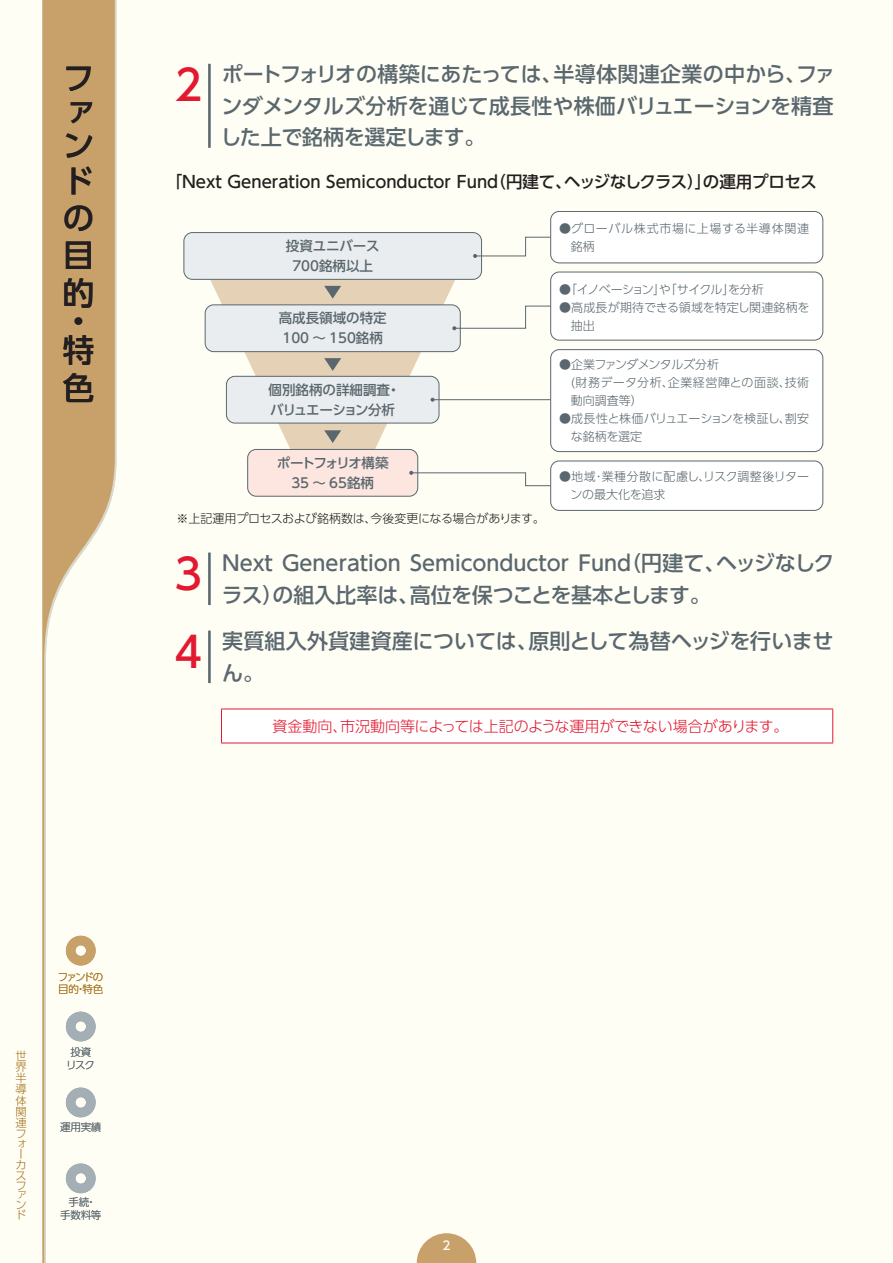
<style>
.page{position:relative;width:893px;height:1263px;background:#fffef4}
.page>*{position:absolute;margin:0;border:0;box-sizing:border-box;transform-origin:0 0}
.textbase{font:500 42px "UD Shin Go Pro";color:#e21931}
.t1{font:500 31.5px/37.2px "UD Shin Go Pro";color:#231f20;text-align:justify}
.C-14ptM{font:500 21px/31.5px "UD Shin Go Pro";color:#5a676e}
.A-小見出し{font:500 16.5px "UD Shin Go Pro";color:#231f20}
.textbase-2{font:300 15px "UD Shin Go Pro";letter-spacing:-.01em;color:#e21931}
.t2{font:500 13.5px/20.2px "UD Shin Go Pro";color:#5a676e}
.t3{font:300 12px/18px "UD Shin Go Pro";color:#5a676e}
.A-8pt{font:300 12px "UD Shin Go Pro";letter-spacing:-.02em;color:#231f20}
.t4{font:300 12px/18px "UD Shin Go Pro";letter-spacing:.06em;color:#5a676e}
.t5{font:300 12px "UD Shin Go Pro";letter-spacing:-.065em;color:#5a676e}
.t6{font:500 12px "UD Shin Go Pro";color:#fff}
.t7{font:300 11.25px/10.6px "UD Shin Go Pro";color:#a6721e}
.t8{font:300 10.5px/12.6px "UD Shin Go Pro";letter-spacing:-.02em;color:#5a676e;text-align:center}
.t9{font:300 10.5px/12.6px "UD Shin Go Pro";letter-spacing:-.13em;color:#a6721e}
</style>
<div class="page">
<svg style="left:417px;top:1233px;width:59px;height:30px"></svg>
<svg style="left:43px;top:0;width:72px;height:1263px"></svg>
<svg style="left:66px;top:936px;width:30px;height:29px"></svg>
<svg style="left:66px;top:1012px;width:30px;height:29px"></svg>
<svg style="left:66px;top:1087px;width:30px;height:30px"></svg>
<svg style="left:66px;top:1163px;width:30px;height:30px"></svg>
<hr style="left:208px;top:64px;width:3px;height:84px;background:#5a676e">
<svg style="left:205px;top:280px;width:255px;height:169px;fill:#e5d1b5"></svg>
<div style="left:248px;top:449px;width:170px;height:47px;background:#fce6df;border-radius:9px"></div>
<div style="left:247px;top:449px;width:171px;height:48px;border:1px solid #5a676e;border-radius:9px"></div>
<div style="left:184px;top:233px;width:298px;height:46px;background:#eaedef;border-radius:9px"></div>
<div style="left:183px;top:232px;width:299px;height:48px;border:1px solid #5a676e;border-radius:9px"></div>
<div style="left:205px;top:305px;width:255px;height:47px;background:#eaedef;border-radius:9px"></div>
<div style="left:205px;top:304px;width:256px;height:48px;border:1px solid #5a676e;border-radius:9px"></div>
<div style="left:226px;top:376px;width:213px;height:47px;background:#eaedef;border-radius:9px"></div>
<div style="left:226px;top:376px;width:213px;height:47px;border:1px solid #5a676e;border-radius:9px"></div>
<svg style="left:324px;top:286px;width:17px;height:13px"></svg>
<svg style="left:324px;top:358px;width:17px;height:13px"></svg>
<svg style="left:324px;top:430px;width:17px;height:13px"></svg>
<svg style="left:473px;top:236px;width:78px;height:22px"></svg>
<svg style="left:452px;top:305px;width:98px;height:25px"></svg>
<svg style="left:409px;top:471px;width:141px;height:15px"></svg>
<hr style="left:432px;top:399px;width:119px;height:1px;background:#5a676e">
<svg style="left:430px;top:398px;width:5px;height:4px"></svg>
<div style="left:551px;top:211px;width:272px;height:52px;background:#fff;border-radius:9px"></div>
<div style="left:550px;top:211px;width:273px;height:52px;border:1px solid #5a676e;border-radius:9px"></div>
<div style="left:551px;top:350px;width:272px;height:102px;background:#fff;border-radius:9px"></div>
<div style="left:550px;top:349px;width:273px;height:103px;border:1px solid #5a676e;border-radius:9px"></div>
<div style="left:551px;top:272px;width:272px;height:68px;background:#fff;border-radius:9px"></div>
<div style="left:550px;top:272px;width:273px;height:68px;border:1px solid #5a676e;border-radius:9px"></div>
<div style="left:551px;top:461px;width:272px;height:49px;background:#fff;border-radius:9px"></div>
<div style="left:550px;top:461px;width:273px;height:50px;border:1px solid #5a676e;border-radius:9px"></div>
<hr style="left:208px;top:552px;width:3px;height:53px;background:#5a676e">
<hr style="left:208px;top:631px;width:3px;height:52px;background:#5a676e">
<div style="left:221px;top:709px;width:612px;height:34px;background:#fff"></div>
<hr style="left:221px;top:709px;width:612px;height:1px;background:#e21931">
<hr style="left:221px;top:709px;width:1px;height:34px;background:#e21931">
<hr style="left:832px;top:709px;width:1px;height:34px;background:#e21931">
<hr style="left:221px;top:743px;width:612px;height:1px;background:#e21931">
<h2 class="t1" style="left:63px;top:61px;width:31px;line-height:33.2px">ファン</h2>
<h2 class="t1" style="left:63px;top:162px;width:31px">ドの目的</h2>
<h2 class="t1" style="left:63px;top:306px;width:32px;line-height:28.8px">・特</h2>
<h2 class="t1" style="left:63px;top:368px;width:32px">色</h2>
<p class="textbase" style="left:174px;top:51px;width:29px">2</p>
<p class="C-14ptM" style="left:220px;top:58px;width:617px;text-align:justify">ポートフォリオの構築にあたっては、半導体関連企業の中から、ファンダメンタルズ分析を通じて成長性や株価バリュエーションを精査した上で銘柄を選定します。</p>
<p class="A-小見出し" style="left:166px;top:168px;width:653px">「Next Generation Semiconductor Fund（円建て、ヘッジなしクラス）」の運用プロセス</p>
<p class="t2" style="left:286px;top:235px;width:95px;text-align:center">投資ユニバース<br>700銘柄以上</p>
<p class="t2" style="left:279px;top:308px;width:110px">高成長領域の特定<br>100 ～ 150銘柄</p>
<p class="t2" style="left:269px;top:379px;width:133px">個別銘柄の詳細調査・バリュエーション分析</p>
<p class="t2" style="left:277px;top:452px;width:113px;text-align:center">ポートフォリオ構築<br>35 ～ 65銘柄</p>
<p class="t4" style="left:571px;top:219px;width:240px;text-indent:-12px">●グローバル株式市場に上場する半導体関連銘柄</p>
<p class="t5" style="left:559px;top:280px;width:206px">●「イノベーション」や「サイクル」を分析</p>
<p class="t3" style="left:571px;top:298px;width:240px;text-indent:-12px">●高成長が期待できる領域を特定し関連銘柄を抽出</p>
<p class="t3" style="left:571px;top:355px;width:240px;text-indent:-12px">●企業ファンダメンタルズ分析<br>(財務データ分析､企業経営陣との面談､技術動向調査等）</p>
<p class="t3" style="left:571px;top:409px;width:240px;text-indent:-12px">●成長性と株価バリュエーションを検証し､割安な銘柄を選定</p>
<p class="t3" style="left:570px;top:467px;width:240px;text-indent:-11px">●地域･業種分散に配慮し､リスク調整後リターンの最大化を追求</p>
<p class="A-8pt" style="left:176px;top:509px;width:364px">※上記運用プロセスおよび銘柄数は､今後変更になる場合があります｡</p>
<p class="textbase" style="left:174px;top:539px;width:29px">3</p>
<p class="C-14ptM" style="left:222px;top:547px;width:614px">Next Generation Semiconductor Fund（円建て、ヘッジなしクラス）の組入比率は、高位を保つことを基本とします。</p>
<p class="textbase" style="left:174px;top:617px;width:29px">4</p>
<p class="C-14ptM" style="left:222px;top:625px;width:613px">実質組入外貨建資産については、原則として為替ヘッジを行いません。</p>
<p class="textbase-2" style="left:273px;top:714px;width:517px">資金動向、市況動向等によっては上記のような運用ができない場合があります。</p>
<p class="t7" style="left:16px;top:1049px;width:12px">世界半導体関連フォーカスファン</p>
<p class="t7" style="left:16px;top:1209px;width:12px">ド</p>
<p class="t9" style="left:58px;top:970px;width:47px">ファンドの目的・特色</p>
<p class="t8" style="left:66px;top:1045px;width:30px">投資リスク</p>
<p class="t8" style="left:60px;top:1120px;width:43px">運用実績</p>
<p class="t8" style="left:60px;top:1195px;width:43px">手続・<br>手数料等</p>
<p class="t6" style="left:442px;top:1236px;width:9px">2</p>
</div>
